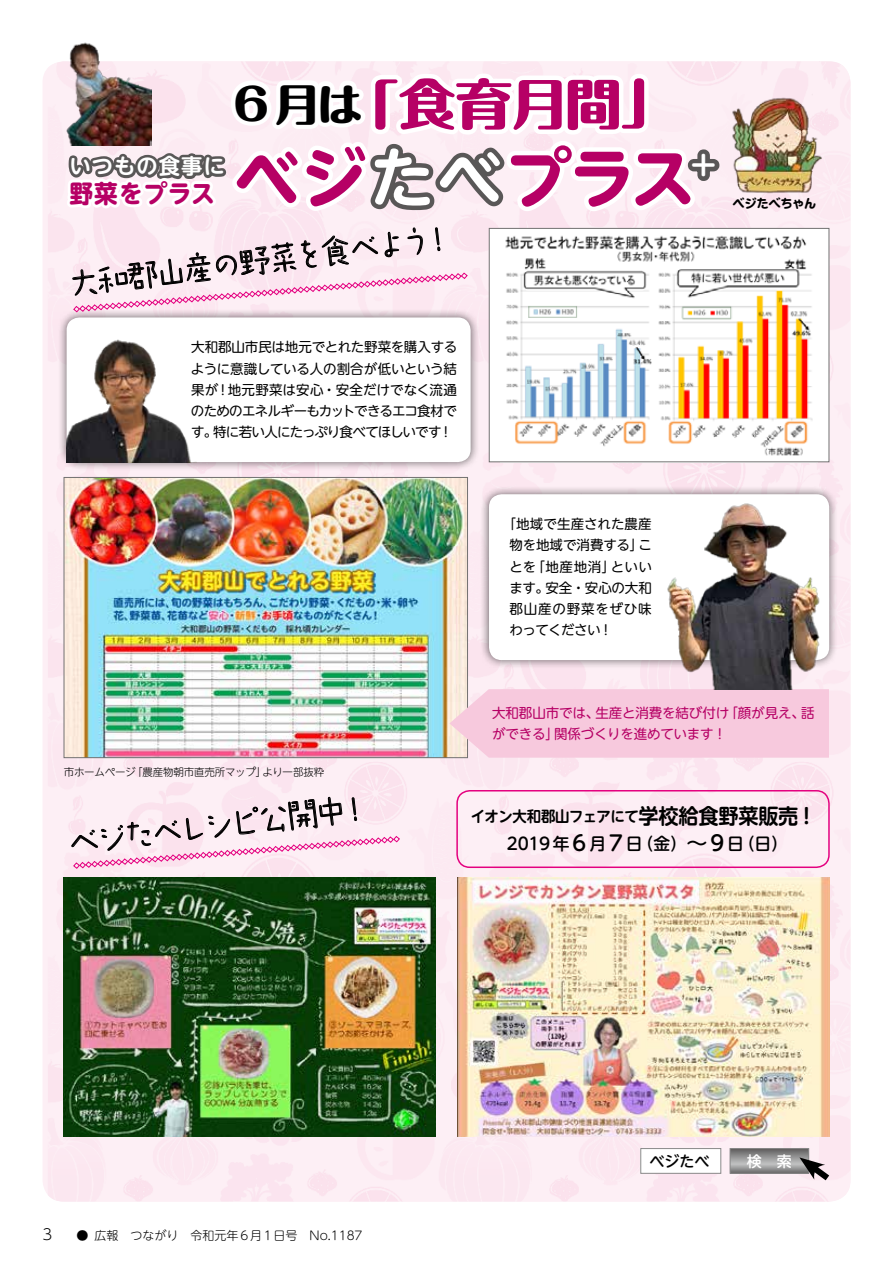
<style>
.page{position:relative;width:893px;height:1263px;background:#fff}
.page>*{position:absolute;margin:0;border:0;box-sizing:border-box;transform-origin:0 0}
.t1{font:700 65.1px "UD Shin M Go Pr 6";color:#b60065}
.t2{font:800 54.45px "Maru Fo Pro";color:#b60065;scale:1.07 1}
.t3{font:300 31.5px "Haru Gaku Std";color:#000}
.t4{font:700 24.9px "UD Shin M Go Pr 6";letter-spacing:.05em;color:#b60065;scale:.95 1}
.t5{font:700 21.3px "UD Shin M Go Pr 6 De";letter-spacing:.05em;color:#fff}
.t6{font:500 16.8px "UD Shin M Go Pr 6";letter-spacing:-.015em;color:#000}
.t7{font:700 15px "UD Shin M Go Pr 6 De";letter-spacing:-.03em;color:#000;scale:.96 1}
.t8{font:500 15px "UD Shin M Go Pr 6";color:#000}
.t9{font:500 15px "UD Shin M Go Pr 6";color:#fff}
.t10{font:300 15px "UD Shin M Go Pr 6";color:#000}
.t11{font:13.5px/21.3px "UD Shin M Go Pr 6";letter-spacing:-.035em;color:#000;text-align:justify}
.t12{font:13.5px/21.3px "UD Shin M Go Pr 6";letter-spacing:-.015em;color:#b60065}
.t13{font:700 12.45px "Kamo Lemo Std";letter-spacing:-.04em;color:#000}
.t14{font:300 12px "UD Shin M Go Pr 6";color:#000}
.t15{font:300 10.5px "UD Shin M Go Pr 6";letter-spacing:-.02em;color:#000}
.s1{font-size:43.5px;color:#000}
.s2{font-family:"UD Shin M Go Pr 6 De";color:#fff}
.s3{font-size:21px}
</style>
<div class="page">
<hr style="left:892px;top:0;width:1px;height:988px;background:#fdeff5">
<img style="left:48px;top:61px;width:802px;height:1140px">
<img style="left:727px;top:93px;width:96px;height:104px">
<div style="left:489px;top:228px;width:340px;height:234px;background:#fff"></div>
<img style="left:506px;top:236px;width:307px;height:220px">
<div style="left:489px;top:228px;width:340px;height:234px;border:1px solid #727171"></div>
<img style="left:66px;top:479px;width:400px;height:277px">
<div style="left:64px;top:477px;width:404px;height:281px;border:1px solid #727171"></div>
<img style="left:64px;top:877px;width:372px;height:260px">
<img style="left:457px;top:877px;width:372px;height:260px">
<div style="left:58px;top:308px;width:422px;height:163px;background:#000;opacity:.6"></div>
<div style="left:67px;top:317px;width:404px;height:145px;background:#fff;border-radius:13px"></div>
<img style="left:66px;top:320px;width:130px;height:142px">
<div style="left:480px;top:485px;width:359px;height:184px;background:#000;opacity:.6"></div>
<div style="left:489px;top:494px;width:340px;height:166px;background:#fff;border-radius:13px"></div>
<div style="left:449px;top:689px;width:380px;height:69px;background:#f7c9dd"></div>
<div style="left:456px;top:790px;width:374px;height:78px;border:2px solid #e4007f;border-radius:13px"></div>
<img style="left:652px;top:487px;width:182px;height:202px">
<svg style="left:64px;top:42px;width:660px;height:270px"></svg>
<svg style="left:71px;top:764px;width:329px;height:137px"></svg>
<div style="left:641px;top:1148px;width:80px;height:25px;background:#fff"></div>
<div style="left:640px;top:1148px;width:81px;height:26px;border:1px solid #898989"></div>
<svg style="left:732px;top:1150px;width:75px;height:22px;background:#959596"></svg>
<div style="left:730px;top:1148px;width:79px;height:26px;border:1px solid #898989"></div>
<svg style="left:799px;top:1157px;width:37px;height:29px"></svg>
<h2 class="t2" style="left:233px;top:60px;width:418px"><span class="s1">6月は</span>「食育月間」</h2>
<h3 class="t5" style="left:69px;top:148px;width:157px">いつもの食事に</h3>
<h1 class="t1" style="left:234px;top:122px;width:484px">ベジ<span class="s2">たべ</span>プラス<sup>+</sup></h1>
<h3 class="t4" style="left:69px;top:172px;width:154px">野菜をプラス</h3>
<h3 class="t3" style="left:66px;top:267px;width:390px;rotate:-7deg">大和郡山産の野菜を食べよう！</h3>
<p class="t11" style="left:191px;top:336px;width:268px">大和郡山市民は地元でとれた野菜を購入するように意識している人の割合が低いという結果が！地元野菜は安心・安全だけでなく流通のためのエネルギーもカットできるエコ食材です。特に若い人にたっぷり食べてほしいです！</p>
<p class="t13" style="left:732px;top:194px;width:85px">ベジたべちゃん</p>
<p class="t11" style="left:509px;top:513px;width:144px;text-indent:-7px">「地域で生産された農産物を地域で消費する」ことを「地産地消」といいます。安全・安心の大和郡山産の野菜をぜひ味わってください！</p>
<p class="t15" style="left:64px;top:763px;width:262px">市ホームページ「農産物朝市直売所マップ」より一部抜粋</p>
<h3 class="t3" style="left:67px;top:826px;width:305px;rotate:-7deg">ベジたべレシピ公開中！</h3>
<p class="t12" style="left:492px;top:701px;width:324px">大和郡山市では、生産と消費を結び付け「顔が見え、話ができる」関係づくりを進めています！</p>
<p class="t7" style="left:471px;top:803px;width:362px">イオン大和郡山フェアにて<span class="s3">学校給食野菜販売！</span></p>
<p class="t6" style="left:507px;top:829px;width:283px">2019年<span class="s3">６</span>月<span class="s3">７</span>日（金）<span class="s3">～９</span>日（日）</p>
<p class="t10" style="left:43px;top:1222px;width:11px">3</p>
<p class="t14" style="left:77px;top:1226px;width:287px">● 広報　つながり　令和元年6月1日号　No.1187</p>
<p class="t8" style="left:650px;top:1148px;width:61px">ベジたべ</p>
<p class="t9" style="left:747px;top:1148px;width:46px">検　索</p>
</div>
